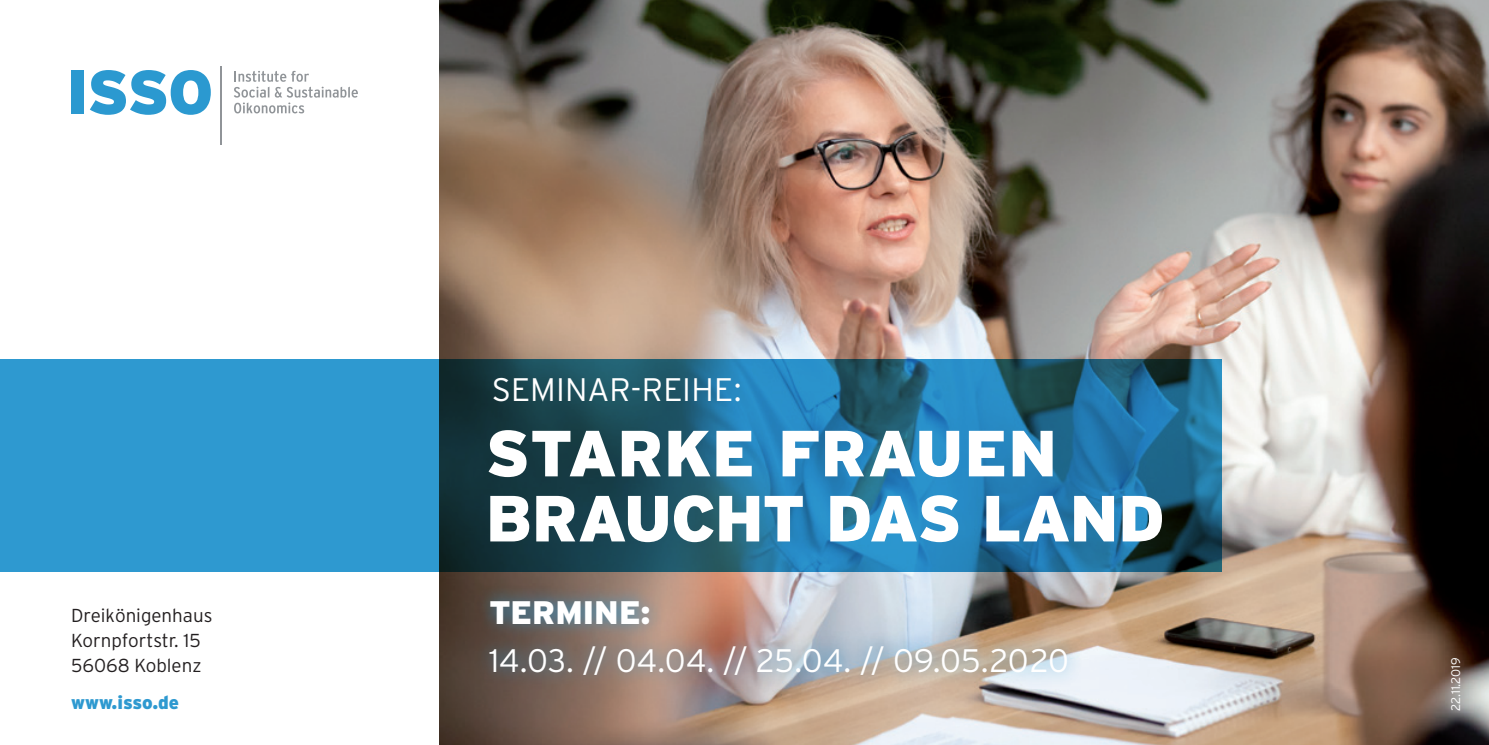
<style>
.page{position:relative;width:1489px;height:745px;background:#fff}
.page>*{position:absolute;margin:0;border:0;box-sizing:border-box;transform-origin:0 0}
.t1{font:900 65px/65px "Interstate";letter-spacing:-.01em;color:#fff}
.t2{font:300 32.5px "Interstate";color:#fff}
.t3{font:900 32.5px "Interstate";color:#fff}
.t4{font:300 18.75px/25px "Interstate";color:#231f20}
.t5{font:900 18.75px "Interstate";color:#2e99d0}
.t6{font:300 12.5px "Interstate";color:#fff}
</style>
<div class="page">
<img style="left:439px;top:0;width:1049px;height:744px">
<svg style="left:0;top:358px;width:1221px;height:213px;background:#25769f"></svg>
<div style="left:71px;top:71px;width:12px;height:43px;background:#2b99d0"></div>
<svg style="left:90px;top:70px;width:121px;height:45px"></svg>
<svg style="left:234px;top:71px;width:124px;height:42px"></svg>
<hr style="left:220px;top:66px;width:2px;height:79px;background:#909498">
<div style="left:475px;top:584px;width:608px;height:105px;background:#2e99d0;opacity:.75"></div>
<p class="t4" style="left:71px;top:602px;width:143px">Dreikönigenhaus<br>Kornpfortstr. 15<br>56068 Koblenz</p>
<p class="t5" style="left:71px;top:690px;width:109px">www.isso.de</p>
<p class="t2" style="left:492px;top:370px;width:251px">SEMINAR-REIHE:</p>
<h1 class="t1" style="left:485px;top:420px;width:680px">STARKE FRAUEN<br>BRAUCHT DAS LAND</h1>
<p class="t3" style="left:489px;top:592px;width:163px">TERMINE:</p>
<p class="t2" style="left:489px;top:640px;width:581px">14.03. // 04.04. // 25.04. // 09.05.2020</p>
<p class="t6" style="left:1447px;top:710px;width:55px;rotate:-90deg">22.11.2019</p>
</div>
